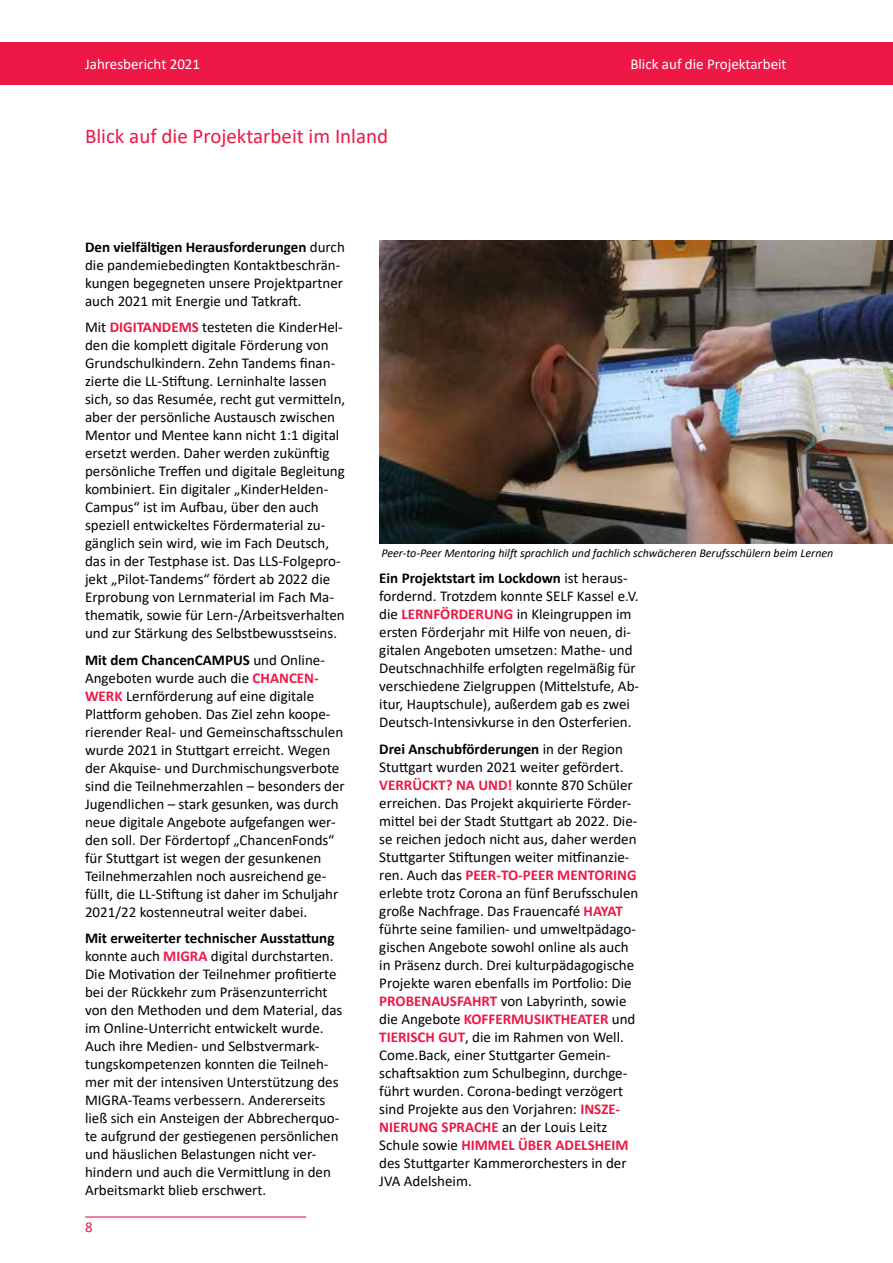
<style>
.page{position:relative;width:893px;height:1263px;background:#fff}
.page>*{position:absolute;margin:0;border:0;box-sizing:border-box;transform-origin:0 0}
.t1{font:21px "Calibri";color:#ed1846}
.t2{font:15px/18px "Calibri";color:#000}
.t3{font:15px "Calibri";color:#fff}
.t4{font:15px "Calibri";color:#ed1846}
.t5{font:italic 12px "Calibri";color:#000}
.s1{font-weight:700}
.s2{font-weight:700;color:#ed1846}
</style>
<div class="page">
<hr style="left:85px;top:1216px;width:221px;height:1px;background:#ed1846">
<div style="left:0;top:43px;width:893px;height:42px;background:#ed1846"></div>
<img style="left:379px;top:240px;width:514px;height:303px">
<p class="t3" style="left:85px;top:54px;width:117px">Jahresbericht 2021</p>
<p class="t3" style="left:630px;top:54px;width:158px">Blick auf die Projektarbeit</p>
<h1 class="t1" style="left:85px;top:122px;width:305px">Blick auf die Projektarbeit im Inland</h1>
<p class="t2" style="left:85px;top:237px;width:261px"><span class="s1">Den vielfältigen Herausforderungen</span> durch die pandemiebedingten Kontaktbeschrän&shy;kungen begegneten unsere Projektpartner auch 2021 mit Energie und Tatkraft.</p>
<p class="t2" style="left:85px;top:318px;width:262px">Mit <span class="s2">DIGITANDEMS</span> testeten die KinderHel&shy;den die komplett digitale Förderung von Grundschulkindern. Zehn Tandems finan&shy;zierte die LL-Stiftung. Lerninhalte lassen sich, so das Resumée, recht gut vermitteln, aber der persönliche Austausch zwischen Mentor und Mentee kann nicht 1:1 digital ersetzt werden. Daher werden zukünftig persönliche Treffen und digitale Begleitung kombiniert. Ein digitaler „KinderHelden-Campus“ ist im Aufbau, über den auch speziell entwickeltes Fördermaterial zu&shy;gänglich sein wird, wie im Fach Deutsch, das in der Testphase ist. Das LLS-Folgepro&shy;jekt „Pilot-Tandems“ fördert ab 2022 die Erprobung von Lernmaterial im Fach Ma&shy;thematik, sowie für Lern-/Arbeitsverhalten und zur Stärkung des Selbstbewusstseins.</p>
<p class="t2" style="left:85px;top:650px;width:261px"><span class="s1">Mit dem ChancenCAMPUS</span> und Online-Angeboten wurde auch die <span class="s2">CHANCEN-WERK</span> Lernförderung auf eine digitale Plattform gehoben. Das Ziel zehn koope&shy;rierender Real- und Gemeinschaftsschulen wurde 2021 in Stuttgart erreicht. Wegen der Akquise- und Durchmischungsverbote sind die Teilnehmerzahlen – besonders der Jugendlichen – stark gesunken, was durch neue digitale Angebote aufgefangen wer&shy;den soll. Der Fördertopf „ChancenFonds“ für Stuttgart ist wegen der gesunkenen Teilnehmerzahlen noch ausreichend ge&shy;füllt, die LL-Stiftung ist daher im Schuljahr 2021/22 kostenneutral weiter dabei.</p>
<p class="t2" style="left:85px;top:929px;width:259px"><span class="s1">Mit erweiterter technischer Ausstattung </span>konnte auch <span class="s2">MIGRA</span> digital durchstarten.<br>Die Motivation der Teilnehmer profitierte bei der Rückkehr zum Präsenzunterricht von den Methoden und dem Material, das im Online-Unterricht entwickelt wurde.<br>Auch ihre Medien- und Selbstvermark&shy;tungskompetenzen konnten die Teilneh&shy;mer mit der intensiven Unterstützung des MIGRA-Teams verbessern. Andererseits ließ sich ein Ansteigen der Abbrecherquo&shy;te aufgrund der gestiegenen persönlichen und häuslichen Belastungen nicht ver&shy;hindern und auch die Vermittlung in den Arbeitsmarkt blieb erschwert.</p>
<p class="t4" style="left:85px;top:1217px;width:9px">8</p>
<p class="t5" style="left:381px;top:545px;width:453px">Peer-to-Peer Mentoring hilft sprachlich und fachlich schwächeren Berufsschülern beim Lernen</p>
<p class="t2" style="left:379px;top:569px;width:261px"><span class="s1">Ein Projektstart im Lockdown</span> ist heraus&shy;fordernd. Trotzdem konnte SELF Kassel e.V. die <span class="s2">LERNFÖRDERUNG</span> in Kleingruppen im ersten Förderjahr mit Hilfe von neuen, di&shy;gitalen Angeboten umsetzen: Mathe- und Deutschnachhilfe erfolgten regelmäßig für verschiedene Zielgruppen (Mittelstufe, Ab&shy;itur, Hauptschule), außerdem gab es zwei Deutsch-Intensivkurse in den Osterferien.</p>
<p class="t2" style="left:379px;top:739px;width:261px"><span class="s1">Drei Anschubförderungen</span> in der Region Stuttgart wurden 2021 weiter gefördert.<br><span class="s2">VERRÜCKT? NA UND!</span> konnte 870 Schüler erreichen. Das Projekt akquirierte Förder&shy;mittel bei der Stadt Stuttgart ab 2022. Die&shy;se reichen jedoch nicht aus, daher werden Stuttgarter Stiftungen weiter mitfinanzie&shy;ren. Auch das <span class="s2">PEER-TO-PEER MENTORING </span>erlebte trotz Corona an fünf Berufsschulen große Nachfrage. Das Frauencafé <span class="s2">HAYAT </span>führte seine familien- und umweltpädago&shy;gischen Angebote sowohl online als auch in Präsenz durch. Drei kulturpädagogische Projekte waren ebenfalls im Portfolio: Die <span class="s2">PROBENAUSFAHRT</span> von Labyrinth, sowie die Angebote <span class="s2">KOFFERMUSIKTHEATER</span> und <span class="s2">TIERISCH GUT</span>, die im Rahmen von Well.<br>Come.Back, einer Stuttgarter Gemein&shy;schaftsaktion zum Schulbeginn, durchge&shy;führt wurden. Corona-bedingt verzögert sind Projekte aus den Vorjahren: <span class="s2">INSZE-NIERUNG SPRACHE</span> an der Louis Leitz Schule sowie <span class="s2">HIMMEL ÜBER ADELSHEIM </span>des Stuttgarter Kammerorchesters in der JVA Adelsheim.</p>
</div>
